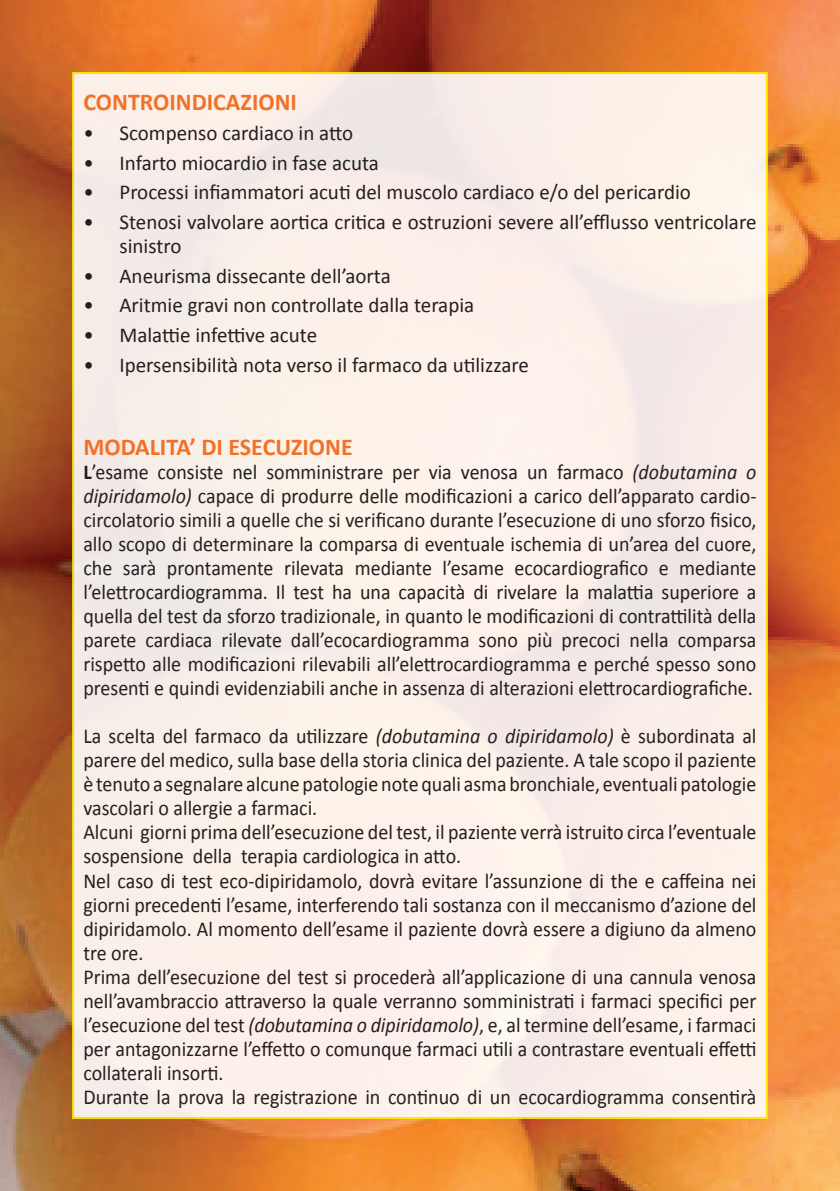
<style>
.page{position:relative;width:840px;height:1191px;background:#fff}
.page>*{position:absolute;margin:0;border:0;box-sizing:border-box;transform-origin:0 0}
.t1{font:700 24.2px "Calibri";color:#f37127}
.t2{font:21.2px/24px "Calibri";color:#231f20;text-align:justify;scale:.94 1}
.t3{font:21.2px/24px "Calibri";color:#231f20}
.s1{font-weight:700}
.s2{font-style:italic}
</style>
<div class="page">
<img style="left:0;top:0;width:839px;height:1191px">
<div style="left:72px;top:72px;width:695px;height:1047px;background:#fbf0e9;border:2px solid #fff101"></div>
<p class="t1" style="left:83px;top:87px;width:215px">CONTROINDICAZIONI</p>
<p class="t3" style="left:83px;top:121px;width:271px">• Scompenso cardiaco in atto</p>
<p class="t3" style="left:83px;top:151px;width:297px">• Infarto miocardio in fase acuta</p>
<p class="t3" style="left:83px;top:180px;width:608px">• Processi infiammatori acuti del muscolo cardiaco e/o del pericardio</p>
<p class="t3" style="left:119px;top:210px;width:638px;text-indent:-36px">• Stenosi valvolare aortica critica e ostruzioni severe all’efflusso ventricolare sinistro</p>
<p class="t3" style="left:83px;top:264px;width:309px">• Aneurisma dissecante dell’aorta</p>
<p class="t3" style="left:83px;top:293px;width:392px">• Aritmie gravi non controllate dalla terapia</p>
<p class="t3" style="left:83px;top:323px;width:235px">• Malattie infettive acute</p>
<p class="t3" style="left:83px;top:353px;width:447px">• Ipersensibilità nota verso il farmaco da utilizzare</p>
<p class="t1" style="left:83px;top:432px;width:271px">MODALITA’ DI ESECUZIONE</p>
<p class="t2" style="left:83px;top:460px;width:717px"><span class="s1">L</span>’esame consiste nel somministrare per via venosa un farmaco <span class="s2">(dobutamina o dipiridamolo)</span> capace di produrre delle modificazioni a carico dell’apparato cardio&shy;circolatorio simili a quelle che si verificano durante l’esecuzione di uno sforzo fisico, allo scopo di determinare la comparsa di eventuale ischemia di un’area del cuore, che sarà prontamente rilevata mediante l’esame ecocardiografico e mediante l’elettrocardiogramma. Il test ha una capacità di rivelare la malattia superiore a quella del test da sforzo tradizionale, in quanto le modificazioni di contrattilità della parete cardiaca rilevate dall’ecocardiogramma sono più precoci nella comparsa rispetto alle modificazioni rilevabili all’elettrocardiogramma e perché spesso sono presenti e quindi evidenziabili anche in assenza di alterazioni elettrocardiografiche.</p>
<p class="t2" style="left:83px;top:724px;width:717px;text-align:left">La scelta del farmaco da utilizzare <span class="s2">(dobutamina o dipiridamolo)</span> è subordinata al parere del medico, sulla base della storia clinica del paziente. A tale scopo il paziente è tenuto a segnalare alcune patologie note quali asma bronchiale, eventuali patologie vascolari o allergie a farmaci.<br>Alcuni giorni prima dell’esecuzione del test, il paziente verrà istruito circa l’eventuale sospensione della terapia cardiologica in atto.<br>Nel caso di test eco-dipiridamolo, dovrà evitare l’assunzione di the e caffeina nei giorni precedenti l’esame, interferendo tali sostanza con il meccanismo d’azione del dipiridamolo. Al momento dell’esame il paziente dovrà essere a digiuno da almeno tre ore.<br>Prima dell’esecuzione del test si procederà all’applicazione di una cannula venosa nell’avambraccio attraverso la quale verranno somministrati i farmaci specifici per l’esecuzione del test <span class="s2">(dobutamina o dipiridamolo)</span>, e, al termine dell’esame, i farmaci per antagonizzarne l’effetto o comunque farmaci utili a contrastare eventuali effetti collaterali insorti.<br>Durante la prova la registrazione in continuo di un ecocardiogramma consentirà</p>
</div>
